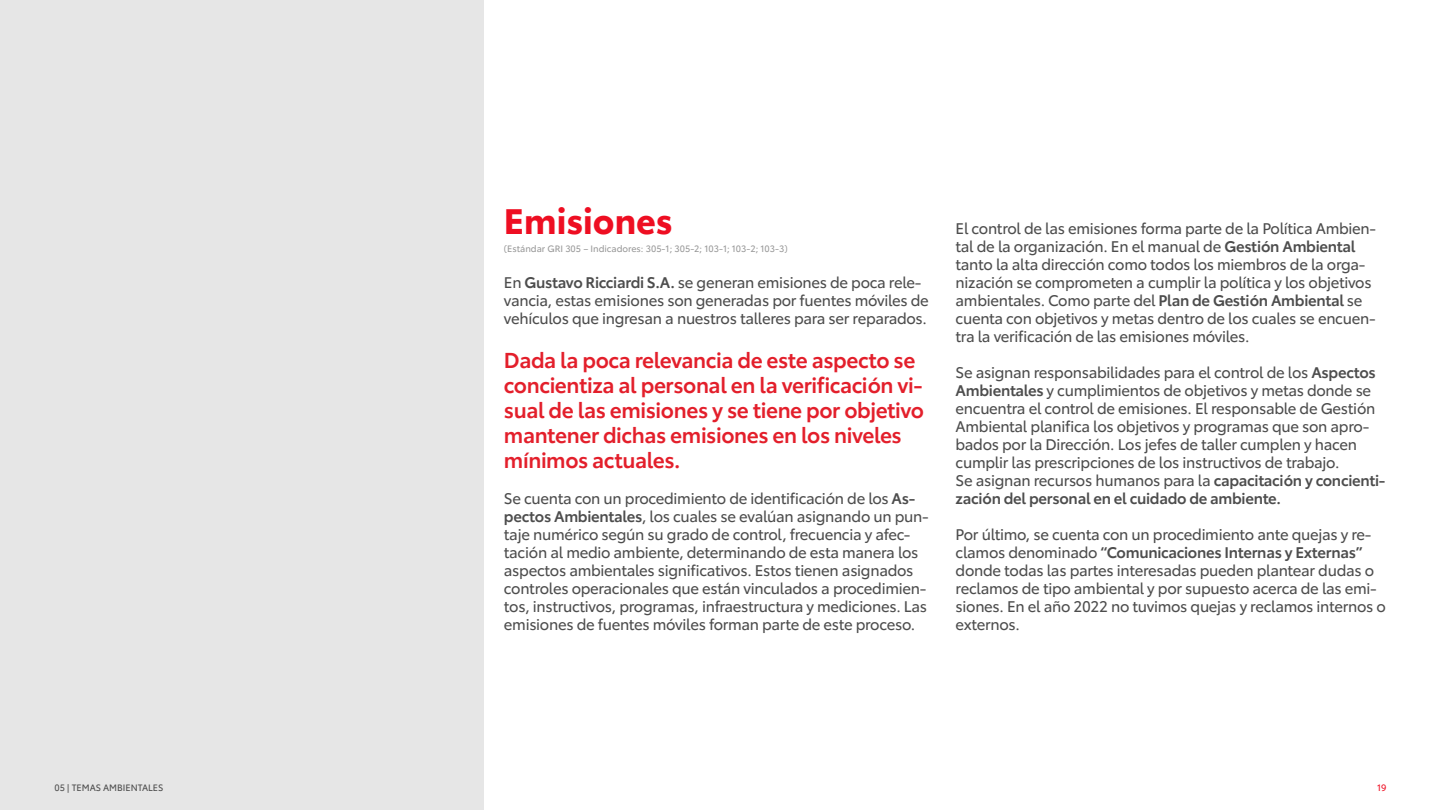
<style>
.page{position:relative;width:1440px;height:810px;background:#fff}
.page>*{position:absolute;margin:0;border:0;box-sizing:border-box;transform-origin:0 0}
.t1{font:700 34.5px "Toyota Type";color:#ee0e22}
.t2{font:600 21px/25.2px "Toyota Type";letter-spacing:-.02em;color:#e31f2b}
.t3{font:15px/18px "Toyota Type";letter-spacing:-.02em;color:#4d4d4d}
.t4{font:9px "Toyota Type";color:#999}
.t5{font:9px "Toyota Type";color:#4d4d4d}
.t6{font:9px "Toyota Type";color:#ee0e22}
.s1{font-weight:600}
</style>
<div class="page">
<div style="left:0;top:0;width:484px;height:810px;background:#e6e6e6"></div>
<h1 class="t1" style="left:504px;top:195px;width:170px">Emisiones</h1>
<p class="t4" style="left:504px;top:242px;width:285px">(Estándar GRI 305 – Indicadores: 305-1; 305-2; 103-1; 103-2; 103-3)</p>
<p class="t3" style="left:504px;top:273px;width:426px">En <span class="s1">Gustavo Ricciardi S.A.</span> se generan emisiones de poca rele&shy;vancia, estas emisiones son generadas por fuentes móviles de vehículos que ingresan a nuestros talleres para ser reparados.</p>
<h2 class="t2" style="left:504px;top:346px;width:422px">Dada la poca relevancia de este aspecto se concientiza al personal en la verificación vi&shy;sual de las emisiones y se tiene por objetivo mantener dichas emisiones en los niveles mínimos actuales.</h2>
<p class="t3" style="left:504px;top:489px;width:426px">Se cuenta con un procedimiento de identificación de los <span class="s1">As&shy;pectos Ambientales</span>, los cuales se evalúan asignando un pun&shy;taje numérico según su grado de control, frecuencia y afec&shy;tación al medio ambiente, determinando de esta manera los aspectos ambientales significativos. Estos tienen asignados controles operacionales que están vinculados a procedimien&shy;tos, instructivos, programas, infraestructura y mediciones. Las emisiones de fuentes móviles forman parte de este proceso.</p>
<p class="t3" style="left:956px;top:218px;width:422px">El control de las emisiones forma parte de la Política Ambien&shy;tal de la organización. En el manual de <span class="s1">Gestión Ambiental </span>tanto la alta dirección como todos los miembros de la orga&shy;nización se comprometen a cumplir la política y los objetivos ambientales. Como parte del <span class="s1">Plan de Gestión Ambiental</span> se cuenta con objetivos y metas dentro de los cuales se encuen&shy;tra la verificación de las emisiones móviles.</p>
<p class="t3" style="left:956px;top:362px;width:431px">Se asignan responsabilidades para el control de los <span class="s1">Aspectos Ambientales</span> y cumplimientos de objetivos y metas donde se encuentra el control de emisiones. El responsable de Gestión Ambiental planifica los objetivos y programas que son apro&shy;bados por la Dirección. Los jefes de taller cumplen y hacen cumplir las prescripciones de los instructivos de trabajo.<br>Se asignan recursos humanos para la <span class="s1">capacitación y concienti&shy;zación del personal en el cuidado de ambiente.</span></p>
<p class="t3" style="left:956px;top:524px;width:432px">Por último, se cuenta con un procedimiento ante quejas y re&shy;clamos denominado <span class="s1">“Comunicaciones Internas y Externas” </span>donde todas las partes interesadas pueden plantear dudas o reclamos de tipo ambiental y por supuesto acerca de las emi&shy;siones. En el año 2022 no tuvimos quejas y reclamos internos o externos.</p>
<p class="t5" style="left:55px;top:781px;width:110px">05 | TEMAS AMBIENTALES</p>
<p class="t6" style="left:1377px;top:781px;width:11px">19</p>
</div>
